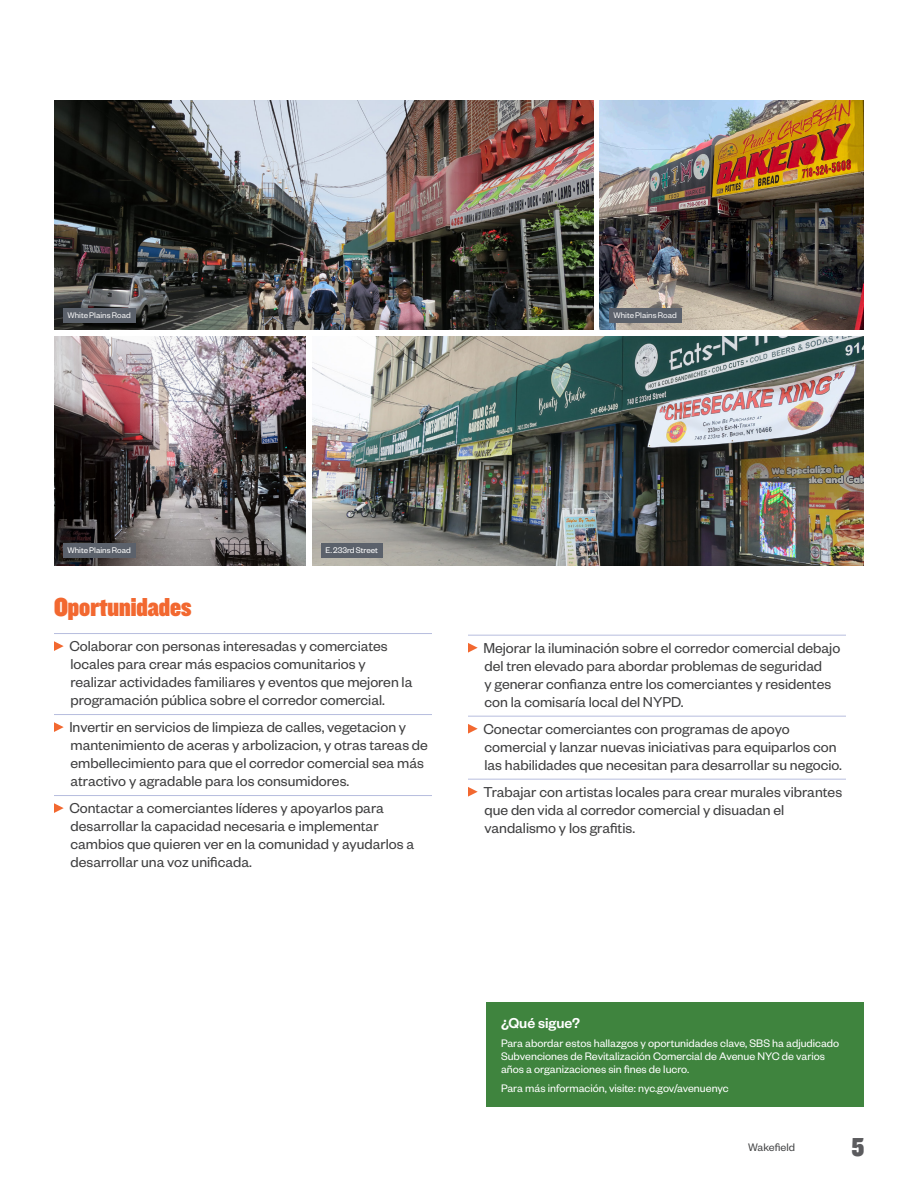
<style>
.page{position:relative;width:918px;height:1188px;background:#fff}
.page>*{position:absolute;margin:0;border:0;box-sizing:border-box;transform-origin:0 0}
.t1{font:27px "Knockout HTF90 Ultmt Welterwt";color:#f26830}
.t2{font:27px "Knockout HTF90 Ultmt Welterwt";color:#5b5b5e}
.BList___10_5_Alternate_Off{font:15.75px/18px "Founders Grotesk";color:#3e3e3f}
.Founders_Grotesk_Medium_10_5_White{font:500 15.75px "Founders Grotesk";color:#fff}
.Founders_Regular_8_White{font:12px/12.8px "Founders Grotesk";color:#fff}
.t3{font:12px "Founders Grotesk";color:#464748}
.Photo_Caption_On_Photo{font:9px "Founders Grotesk";color:#f5f5f6}
.Photo_Caption_On_Photo-2{font:9px "Founders Grotesk";color:#fff}
</style>
<div class="page">
<hr style="left:54px;top:633px;width:378px;height:1px;background:#b7bdde">
<hr style="left:54px;top:714px;width:378px;height:1px;background:#b7bdde">
<hr style="left:54px;top:795px;width:378px;height:1px;background:#b7bdde">
<svg style="left:54px;top:641px;width:10px;height:10px"></svg>
<svg style="left:54px;top:722px;width:10px;height:10px"></svg>
<svg style="left:54px;top:803px;width:10px;height:10px"></svg>
<hr style="left:468px;top:635px;width:378px;height:1px;background:#b7bdde">
<hr style="left:468px;top:716px;width:378px;height:1px;background:#b7bdde">
<hr style="left:468px;top:779px;width:378px;height:1px;background:#b7bdde">
<svg style="left:468px;top:643px;width:10px;height:10px"></svg>
<svg style="left:468px;top:724px;width:10px;height:10px"></svg>
<svg style="left:468px;top:787px;width:10px;height:10px"></svg>
<img style="left:54px;top:100px;width:540px;height:230px">
<img style="left:600px;top:100px;width:264px;height:230px">
<div style="left:63px;top:308px;width:72px;height:14px;background:#5b616b"></div>
<div style="left:609px;top:308px;width:72px;height:14px;background:#5b616b"></div>
<img style="left:312px;top:336px;width:552px;height:230px">
<img style="left:54px;top:336px;width:252px;height:230px">
<div style="left:63px;top:543px;width:72px;height:15px;background:#5b616b"></div>
<div style="left:321px;top:543px;width:61px;height:15px;background:#5b616b"></div>
<div style="left:486px;top:1003px;width:378px;height:104px;background:#3f843e"></div>
<p class="Photo_Caption_On_Photo" style="left:68px;top:310px;width:65px">White Plains Road</p>
<p class="Photo_Caption_On_Photo" style="left:614px;top:310px;width:65px">White Plains Road</p>
<p class="Photo_Caption_On_Photo-2" style="left:68px;top:545px;width:65px">White Plains Road</p>
<p class="Photo_Caption_On_Photo-2" style="left:326px;top:545px;width:54px">E. 233rd Street</p>
<p class="t1" style="left:54px;top:593px;width:139px">Oportunidades</p>
<p class="BList___10_5_Alternate_Off" style="left:69px;top:636px;width:345px">Colaborar con personas interesadas y comerciates locales para crear más espacios comunitarios y realizar actividades familiares y eventos que mejoren la programación pública sobre el corredor comercial.</p>
<p class="BList___10_5_Alternate_Off" style="left:69px;top:717px;width:360px">Invertir en servicios de limpieza de calles, vegetacion y mantenimiento de aceras y arbolizacion, y otras tareas de embellecimiento para que el corredor comercial sea más atractivo y agradable para los consumidores.</p>
<p class="BList___10_5_Alternate_Off" style="left:69px;top:798px;width:346px">Contactar a comerciantes líderes y apoyarlos para desarrollar la capacidad necesaria e implementar cambios que quieren ver en la comunidad y ayudarlos a desarrollar una voz unificada.</p>
<p class="BList___10_5_Alternate_Off" style="left:483px;top:638px;width:359px">Mejorar la iluminación sobre el corredor comercial debajo del tren elevado para abordar problemas de seguridad<br>y generar confianza entre los comerciantes y residentes con la comisaría local del NYPD.</p>
<p class="BList___10_5_Alternate_Off" style="left:483px;top:719px;width:360px">Conectar comerciantes con programas de apoyo comercial y lanzar nuevas iniciativas para equiparlos con las habilidades que necesitan para desarrollar su negocio.</p>
<p class="BList___10_5_Alternate_Off" style="left:483px;top:782px;width:360px">Trabajar con artistas locales para crear murales vibrantes que den vida al corredor comercial y disuadan el vandalismo y los grafitis.</p>
<p class="Founders_Grotesk_Medium_10_5_White" style="left:501px;top:1013px;width:81px">¿Qué sigue?</p>
<p class="Founders_Regular_8_White" style="left:501px;top:1036px;width:340px">Para abordar estos hallazgos y oportunidades clave, SBS ha adjudicado<br>Subvenciones de Revitalización Comercial de Avenue NYC de varios años a organizaciones sin fines de lucro.</p>
<p class="Founders_Regular_8_White" style="left:501px;top:1081px;width:229px">Para más información, visite: nyc.gov/avenuenyc</p>
<p class="t3" style="left:748px;top:1140px;width:48px">Wakefield</p>
<h1 class="t2" style="left:852px;top:1133px;width:14px">5</h1>
</div>
